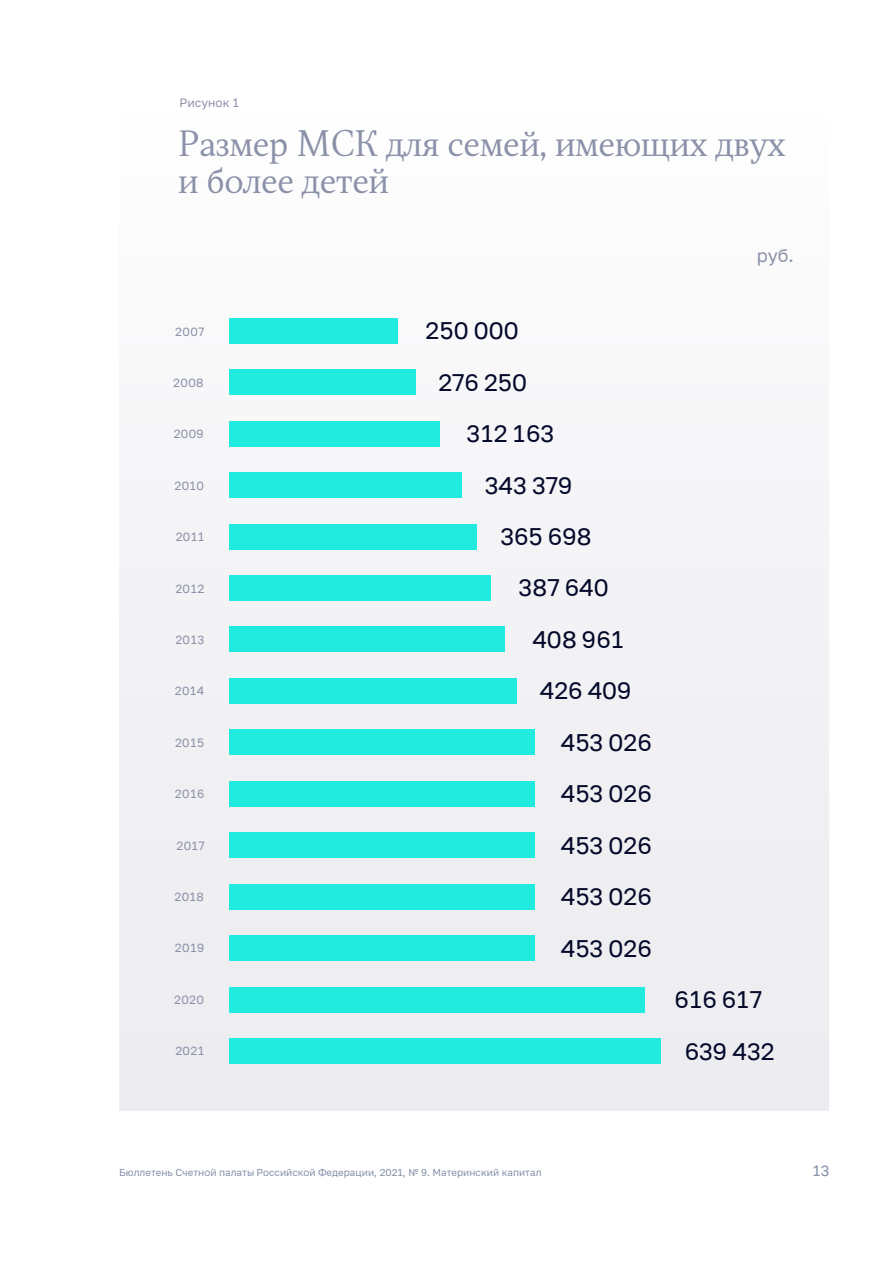
<style>
.page{position:relative;width:893px;height:1263px;background:#fff}
.page>*{position:absolute;margin:0;border:0;box-sizing:border-box;transform-origin:0 0}
.t1{font:300 33px/37.5px "TT Jenevers";letter-spacing:-.015em;color:#8b91a9}
.t2{font:24px "PT Russia Text";letter-spacing:.005em;color:#04092a}
.t3{font:18px "PT Russia Text";color:#8c91a8}
.t4{font:15px "PT Russia Text";color:#8691aa}
.t5{font:12px "PT Russia Text";letter-spacing:.035em;color:#8c91a8}
.t6{font:12px "PT Russia Text";color:#8c91a8}
.t7{font:10.05px "PT Russia Text";color:#8691aa}
</style>
<div class="page">
<div style="left:119px;top:343px;width:710px;height:768px;background:#f1f1f4"></div>
<div style="left:229px;top:318px;width:169px;height:25px;background:#21ebde"></div>
<div style="left:229px;top:369px;width:187px;height:26px;background:#21ebde"></div>
<div style="left:229px;top:421px;width:211px;height:25px;background:#21ebde"></div>
<div style="left:229px;top:472px;width:232px;height:26px;background:#21ebde"></div>
<div style="left:229px;top:524px;width:247px;height:25px;background:#21ebde"></div>
<div style="left:229px;top:575px;width:262px;height:26px;background:#21ebde"></div>
<div style="left:229px;top:627px;width:276px;height:25px;background:#21ebde"></div>
<div style="left:229px;top:678px;width:288px;height:26px;background:#21ebde"></div>
<div style="left:229px;top:730px;width:306px;height:25px;background:#21ebde"></div>
<div style="left:229px;top:781px;width:306px;height:26px;background:#21ebde"></div>
<div style="left:229px;top:833px;width:306px;height:25px;background:#21ebde"></div>
<div style="left:229px;top:884px;width:306px;height:26px;background:#21ebde"></div>
<div style="left:229px;top:935px;width:306px;height:26px;background:#21ebde"></div>
<div style="left:229px;top:987px;width:416px;height:25px;background:#21ebde"></div>
<div style="left:229px;top:1038px;width:432px;height:26px;background:#21ebde"></div>
<p class="t6" style="left:180px;top:95px;width:61px">Рисунок 1</p>
<h1 class="t1" style="left:178px;top:125px;width:609px">Размер МСК для семей, имеющих двух и более детей</h1>
<p class="t3" style="left:757px;top:245px;width:39px">руб.</p>
<p class="t5" style="left:175px;top:324px;width:30px">2007</p>
<p class="t2" style="left:425px;top:317px;width:95px">250 000</p>
<p class="t5" style="left:173px;top:376px;width:32px">2008</p>
<p class="t2" style="left:438px;top:368px;width:90px">276 250</p>
<p class="t5" style="left:174px;top:427px;width:32px">2009</p>
<p class="t2" style="left:467px;top:420px;width:89px">312 163</p>
<p class="t5" style="left:174px;top:479px;width:31px">2010</p>
<p class="t2" style="left:485px;top:471px;width:89px">343 379</p>
<p class="t5" style="left:176px;top:530px;width:30px">2011</p>
<p class="t2" style="left:500px;top:523px;width:93px">365 698</p>
<p class="t5" style="left:175px;top:581px;width:30px">2012</p>
<p class="t2" style="left:519px;top:574px;width:91px">387 640</p>
<p class="t5" style="left:175px;top:633px;width:30px">2013</p>
<p class="t2" style="left:532px;top:626px;width:93px">408 961</p>
<p class="t5" style="left:175px;top:684px;width:31px">2014</p>
<p class="t2" style="left:540px;top:677px;width:93px">426 409</p>
<p class="t5" style="left:175px;top:736px;width:31px">2015</p>
<p class="t2" style="left:561px;top:729px;width:92px">453 026</p>
<p class="t5" style="left:175px;top:787px;width:31px">2016</p>
<p class="t2" style="left:561px;top:780px;width:92px">453 026</p>
<p class="t5" style="left:177px;top:838px;width:30px">2017</p>
<p class="t2" style="left:561px;top:831px;width:92px">453 026</p>
<p class="t5" style="left:175px;top:890px;width:31px">2018</p>
<p class="t2" style="left:561px;top:883px;width:92px">453 026</p>
<p class="t5" style="left:175px;top:941px;width:31px">2019</p>
<p class="t2" style="left:561px;top:934px;width:92px">453 026</p>
<p class="t5" style="left:174px;top:993px;width:31px">2020</p>
<p class="t2" style="left:675px;top:986px;width:89px">616 617</p>
<p class="t5" style="left:175px;top:1044px;width:30px">2021</p>
<p class="t2" style="left:685px;top:1037px;width:91px">639 432</p>
<p class="t7" style="left:119px;top:1167px;width:424px">Бюллетень Счетной палаты Российской Федерации, 2021, № 9. Материнский капитал</p>
<p class="t4" style="left:812px;top:1162px;width:18px">13</p>
</div>
